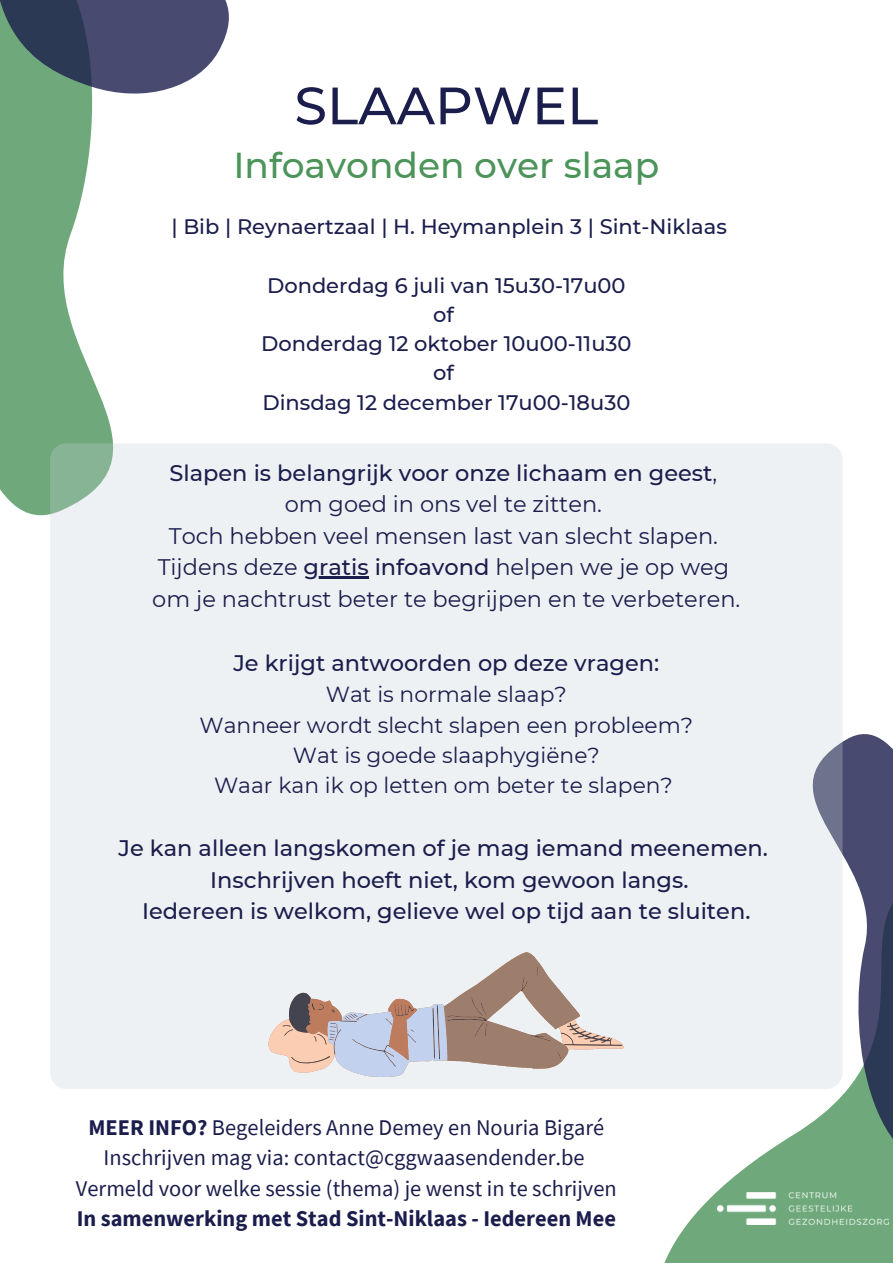
<style>
.page{position:relative;width:893px;height:1264px;background:#fff}
.page>*{position:absolute;margin:0;border:0;box-sizing:border-box;transform-origin:0 0}
.t1{font:500 52.5px "Montserrat";color:#1b1e4c}
.t2{font:500 36px "Montserrat";color:#4c945a}
.t3{font:500 22.5px "Montserrat";color:#1b1e4c}
.t4{font:22.5px "Montserrat";color:#1b1e4c}
.t5{font:22.35px "Source Sans Pro";color:#1b1e4c}
.t6{font:700 22.35px "Source Sans Pro";color:#1b1e4c}
.t7{font:21.75px "Montserrat";color:#1b1e4c}
.t8{font:500 21px "Montserrat";color:#1b1e4c}
.s1{font-weight:400}
.s2{font-weight:500}
.s3{font-weight:700}
</style>
<div class="page">
<svg style="left:544px;top:1088px;width:348px;height:174px"></svg>
<svg style="left:756px;top:734px;width:136px;height:455px"></svg>
<img style="left:717px;top:1191px;width:171px;height:33px">
<svg style="left:0;top:129px;width:113px;height:387px;fill:#6fa97b"></svg>
<svg style="left:0;top:0;width:229px;height:129px"></svg>
<div style="left:50px;top:443px;width:792px;height:645px;background:#eef1f3;border-radius:16px"></div>
<hr style="left:303px;top:576px;width:65px;height:2px;background:#1b1e4c">
<svg style="left:268px;top:952px;width:355px;height:125px"></svg>
<p class="t1" style="left:294px;top:73px;width:305px">SLAAPWEL</p>
<p class="t2" style="left:233px;top:143px;width:427px">Infoavonden over slaap</p>
<p class="t8" style="left:171px;top:214px;width:557px">| Bib | Reynaertzaal | H. Heymanplein 3 | Sint-Niklaas</p>
<p class="t8" style="left:267px;top:272px;width:360px">Donderdag 6 juli van 15u30-17u00</p>
<p class="t8" style="left:433px;top:301px;width:22px">of</p>
<p class="t8" style="left:261px;top:331px;width:372px">Donderdag 12 oktober 10u00-11u30</p>
<p class="t8" style="left:433px;top:360px;width:22px">of</p>
<p class="t8" style="left:262px;top:389px;width:369px">Dinsdag 12 december 17u00-18u30</p>
<p class="t3" style="left:169px;top:459px;width:549px">Slapen is belangrijk voor onze lichaam en geest<span class="s1">,</span></p>
<p class="t4" style="left:285px;top:490px;width:319px">om goed in ons vel te zitten.</p>
<p class="t4" style="left:169px;top:522px;width:550px">Toch hebben veel mensen last van slecht slapen.</p>
<p class="t4" style="left:158px;top:553px;width:573px">Tijdens deze <span class="s2">gratis infoavond</span> helpen we je op weg</p>
<p class="t4" style="left:152px;top:585px;width:589px">om je nachtrust beter te begrijpen en te verbeteren.</p>
<p class="t3" style="left:233px;top:649px;width:427px">Je krijgt antwoorden op deze vragen:</p>
<p class="t7" style="left:326px;top:681px;width:242px">Wat is normale slaap?</p>
<p class="t7" style="left:199px;top:711px;width:495px">Wanneer wordt slecht slapen een probleem?</p>
<p class="t7" style="left:293px;top:741px;width:308px">Wat is goede slaaphygiëne?</p>
<p class="t7" style="left:214px;top:772px;width:460px">Waar kan ik op letten om beter te slapen?</p>
<p class="t3" style="left:119px;top:834px;width:651px">Je kan alleen langskomen of je mag iemand meenemen.</p>
<p class="t3" style="left:210px;top:866px;width:479px">Inschrijven hoeft niet, kom gewoon langs.</p>
<p class="t3" style="left:142px;top:897px;width:609px">Iedereen is welkom, gelieve wel op tijd aan te sluiten.</p>
<p class="t5" style="left:88px;top:1112px;width:517px"><span class="s3">MEER INFO?</span> Begeleiders Anne Demey en Nouria Bigaré</p>
<p class="t5" style="left:103px;top:1143px;width:482px">Inschrijven mag via: contact@cggwaasendender.be</p>
<p class="t5" style="left:76px;top:1173px;width:542px">Vermeld voor welke sessie (thema) je wenst in te schrijven</p>
<p class="t6" style="left:77px;top:1203px;width:540px">In samenwerking met Stad Sint-Niklaas - Iedereen Mee</p>
</div>
